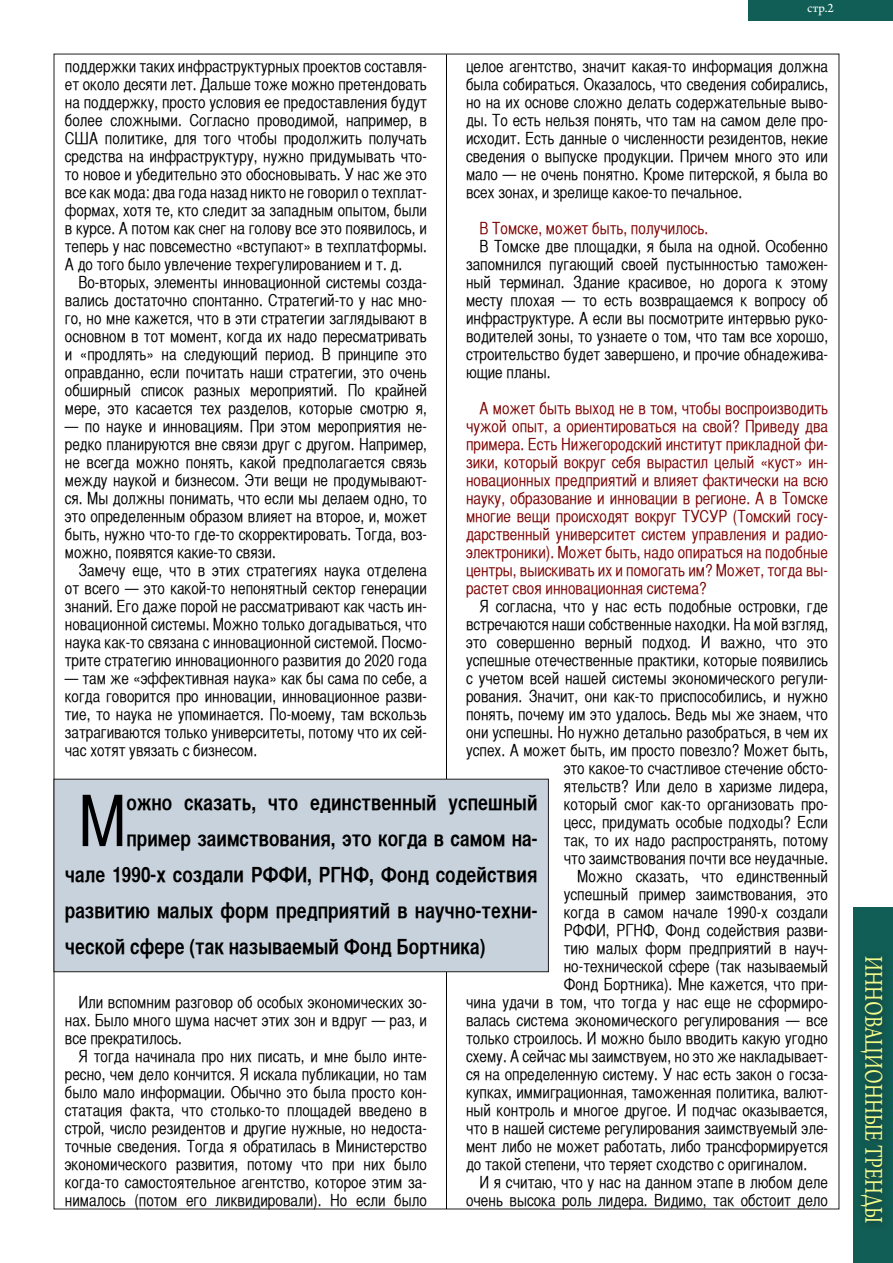
<style>
.page{position:relative;width:893px;height:1263px;background:#fff}
.page>*{position:absolute;margin:0;border:0;box-sizing:border-box;transform-origin:0 0}
.t1{font:70.35px "Helvetica CY Plain";color:#000}
.t2{font:27px "Arno Pro";color:#f0fb8b;scale:.73 1}
.t3{font:21px "Helvetica CY Bold";color:#000}
.t4{font:16.5px/18px "Helvetica CY Plain";color:#000;text-align:justify}
.t5{font:16.5px/18px "Helvetica CY Plain";color:#7c0000;text-align:justify}
.t6{font:13.5px "Arno Pro";color:#fff}
</style>
<div class="page">
<div style="left:748px;top:0;width:145px;height:21px;background:#105e55"></div>
<div style="left:854px;top:908px;width:39px;height:355px;background:#105e55"></div>
<div style="left:854px;top:951px;width:37px;height:280px;background:#12564e"></div>
<hr style="left:446px;top:54px;width:1px;height:1155px;background:#040503">
<div style="left:54px;top:779px;width:494px;height:193px;background:#c8d2dc"></div>
<div style="left:54px;top:779px;width:495px;height:193px;border:1px solid #231f20"></div>
<p class="t6" style="left:807px;top:0;width:28px">стр.2</p>
<p class="t4" style="left:65px;top:57px;width:364px">поддержки таких инфраструктурных проектов составля&shy;ет около десяти лет. Дальше тоже можно претендовать на поддержку, просто условия ее предоставления будут более сложными. Согласно проводимой, например, в США политике, для того чтобы продолжить получать средства на инфраструктуру, нужно придумывать что&shy;то новое и убедительно это обосновывать. У нас же это все как мода: два года назад никто не говорил о техплат&shy;формах, хотя те, кто следит за западным опытом, были в курсе. А потом как снег на голову все это появилось, и теперь у нас повсеместно «вступают» в техплатформы.<br>А до того было увлечение техрегулированием и т. д.</p>
<p class="t4" style="left:65px;top:273px;width:364px;text-indent:14px">Во-вторых, элементы инновационной системы созда&shy;вались достаточно спонтанно. Стратегий-то у нас мно&shy;го, но мне кажется, что в эти стратегии заглядывают в основном в тот момент, когда их надо пересматривать и «продлять» на следующий период. В принципе это оправданно, если почитать наши стратегии, это очень обширный список разных мероприятий. По крайней мере, это касается тех разделов, которые смотрю я,</p>
<p class="t4" style="left:65px;top:417px;width:364px">— по науке и инновациям. При этом мероприятия не&shy;редко планируются вне связи друг с другом. Например, не всегда можно понять, какой предполагается связь между наукой и бизнесом. Эти вещи не продумывают&shy;ся. Мы должны понимать, что если мы делаем одно, то это определенным образом влияет на второе, и, может быть, нужно что-то где-то скорректировать. Тогда, воз&shy;можно, появятся какие-то связи.</p>
<p class="t4" style="left:65px;top:561px;width:364px;text-indent:14px">Замечу еще, что в этих стратегиях наука отделена от всего — это какой-то непонятный сектор генерации знаний. Его даже порой не рассматривают как часть ин&shy;новационной системы. Можно только догадываться, что наука как-то связана с инновационной системой. Посмо&shy;трите стратегию инновационного развития до 2020 года</p>
<p class="t4" style="left:65px;top:669px;width:364px">— там же «эффективная наука» как бы сама по себе, а когда говорится про инновации, инновационное разви&shy;тие, то наука не упоминается. По-моему, там вскользь затрагиваются только университеты, потому что их сей&shy;час хотят увязать с бизнесом.</p>
<p class="t4" style="left:466px;top:57px;width:364px">целое агентство, значит какая-то информация должна была собираться. Оказалось, что сведения собирались, но на их основе сложно делать содержательные выво&shy;ды. То есть нельзя понять, что там на самом деле про&shy;исходит. Есть данные о численности резидентов, некие сведения о выпуске продукции. Причем много это или мало — не очень понятно. Кроме питерской, я была во всех зонах, и зрелище какое-то печальное.</p>
<p class="t5" style="left:479px;top:219px;width:230px">В Томске, может быть, получилось.</p>
<p class="t4" style="left:466px;top:237px;width:364px;text-indent:14px">В Томске две площадки, я была на одной. Особенно запомнился пугающий своей пустынностью таможен&shy;ный терминал. Здание красивое, но дорога к этому месту плохая — то есть возвращаемся к вопросу об инфраструктуре. А если вы посмотрите интервью руко&shy;водителей зоны, то узнаете о том, что там все хорошо, строительство будет завершено, и прочие обнадежива&shy;ющие планы.</p>
<p class="t5" style="left:466px;top:399px;width:364px;text-indent:14px">А может быть выход не в том, чтобы воспроизводить чужой опыт, а ориентироваться на свой? Приведу два примера. Есть Нижегородский институт прикладной фи&shy;зики, который вокруг себя вырастил целый «куст» ин&shy;новационных предприятий и влияет фактически на всю науку, образование и инновации в регионе. А в Томске многие вещи происходят вокруг ТУСУР (Томский госу&shy;дарственный университет систем управления и радио&shy;электроники). Может быть, надо опираться на подобные центры, выискивать их и помогать им? Может, тогда вы&shy;растет своя инновационная система?</p>
<p class="t4" style="left:466px;top:597px;width:364px;text-align:right">Я согласна, что у нас есть подобные островки, где встречаются наши собственные находки. На мой взгляд, это совершенно верный подход. И важно, что это успешные отечественные практики, которые появились с учетом всей нашей системы экономического регули&shy;рования. Значит, они как-то приспособились, и нужно понять, почему им это удалось. Ведь мы же знаем, что они успешны. Но нужно детально разобраться, в чем их успех. А может быть, им просто повезло? Может быть, это какое-то счастливое стечение обсто-<br>ятельств? Или дело в харизме лидера,<br>который смог как-то организовать про-<br>цесс, придумать особые подходы? Если<br>так, то их надо распространять, потому<br>что заимствования почти все неудачные.</p>
<p class="t4" style="left:577px;top:867px;width:252px">Можно сказать, что единственный</p>
<p class="t4" style="left:564px;top:885px;width:266px">успешный пример заимствования, это</p>
<p class="t4" style="left:564px;top:903px;width:266px">когда в самом начале 1990-х создали</p>
<p class="t4" style="left:564px;top:921px;width:266px">РФФИ, РГНФ, Фонд содействия разви-</p>
<p class="t4" style="left:564px;top:939px;width:266px">тию малых форм предприятий в науч-</p>
<p class="t4" style="left:564px;top:957px;width:266px">но-технической сфере (так называемый</p>
<p class="t4" style="left:564px;top:975px;width:266px">Фонд Бортника). Мне кажется, что при-</p>
<p class="t4" style="left:466px;top:993px;width:364px">чина удачи в том, что тогда у нас еще не сформиро-</p>
<p class="t4" style="left:466px;top:1011px;width:364px">валась система экономического регулирования — все</p>
<p class="t4" style="left:466px;top:1029px;width:364px">только строилось. И можно было вводить какую угодно</p>
<p class="t4" style="left:466px;top:1047px;width:364px">схему. А сейчас мы заимствуем, но это же накладывает-</p>
<p class="t4" style="left:466px;top:1065px;width:364px">ся на определенную систему. У нас есть закон о госза-</p>
<p class="t4" style="left:466px;top:1083px;width:364px">купках, иммиграционная, таможенная политика, валют-</p>
<p class="t4" style="left:466px;top:1101px;width:364px">ный контроль и многое другое. И подчас оказывается,</p>
<p class="t4" style="left:466px;top:1119px;width:364px">что в нашей системе регулирования заимствуемый эле-</p>
<p class="t4" style="left:466px;top:1137px;width:364px">мент либо не может работать, либо трансформируется</p>
<p class="t4" style="left:466px;top:1155px;width:343px">до такой степени, что теряет сходство с оригиналом.</p>
<p class="t4" style="left:466px;top:1173px;width:364px;text-align:right">И я считаю, что у нас на данном этапе в любом деле очень высока роль лидера. Видимо, так обстоит дело</p>
<p class="t1" style="left:78px;top:781px;width:50px">М</p>
<p class="t3" style="left:126px;top:790px;width:413px">ожно сказать, что единственный успешный</p>
<p class="t3" style="left:126px;top:826px;width:413px">пример заимствования, это когда в самом на-</p>
<p class="t3" style="left:65px;top:862px;width:474px">чале 1990-х создали РФФИ, РГНФ, Фонд содействия</p>
<p class="t3" style="left:65px;top:898px;width:474px">развитию малых форм предприятий в научно-техни-</p>
<p class="t3" style="left:65px;top:934px;width:422px">ческой сфере (так называемый Фонд Бортника)</p>
<p class="t4" style="left:65px;top:993px;width:364px;text-indent:14px">Или вспомним разговор об особых экономических зо&shy;нах. Было много шума насчет этих зон и вдруг — раз, и все прекратилось.</p>
<p class="t4" style="left:65px;top:1047px;width:364px;text-indent:14px">Я тогда начинала про них писать, и мне было инте&shy;ресно, чем дело кончится. Я искала публикации, но там было мало информации. Обычно это была просто кон&shy;статация факта, что столько-то площадей введено в строй, число резидентов и другие нужные, но недоста&shy;точные сведения. Тогда я обратилась в Министерство экономического развития, потому что при них было когда-то самостоятельное агентство, которое этим за&shy;нималось (потом его ликвидировали). Но если было</p>
<p class="t2" style="left:889px;top:956px;width:367px;rotate:90deg">ИННОВАЦИОННЫЕ ТРЕНДЫ</p>
</div>
